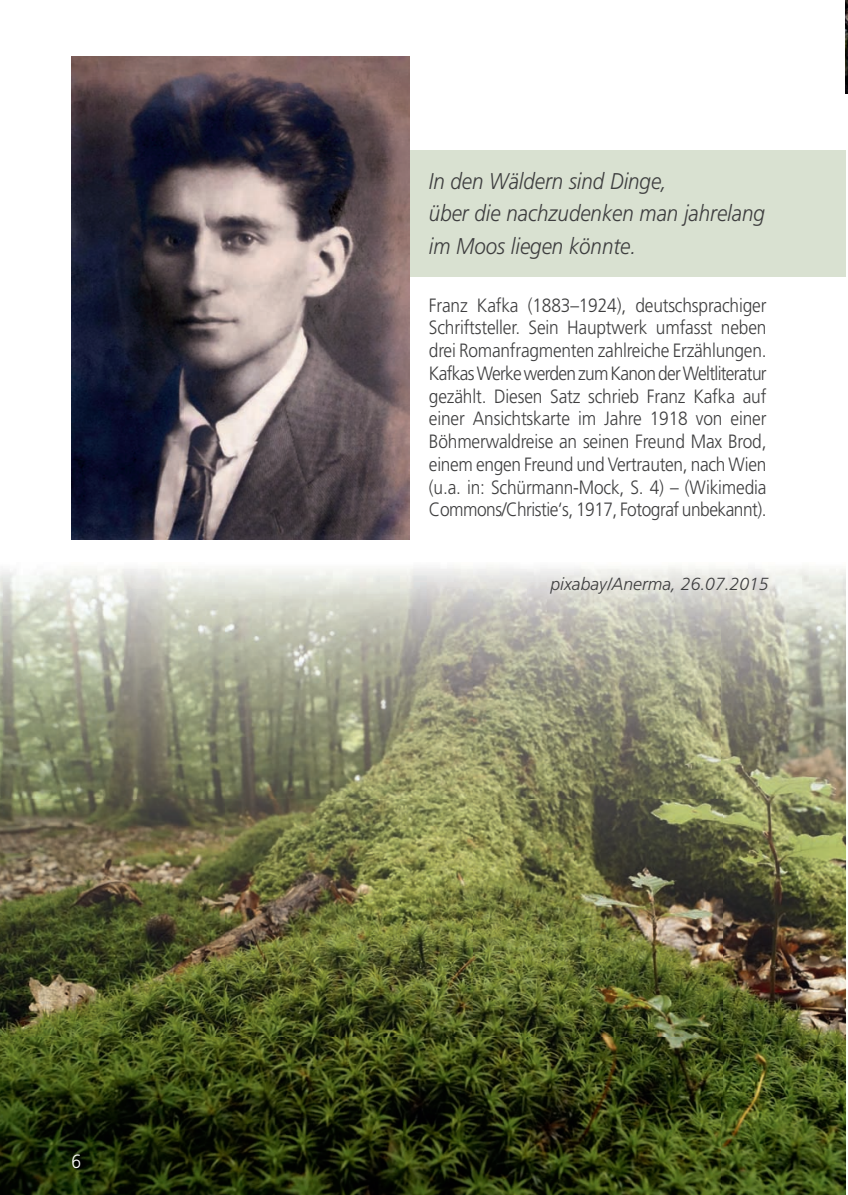
<style>
.page{position:relative;width:848px;height:1195px;background:#fff}
.page>*{position:absolute;margin:0;border:0;box-sizing:border-box;transform-origin:0 0}
.t1{font:italic 300 22.75px/32.7px "Frutiger";color:#3e3e3f;scale:.9 1}
.t2{font:300 19.25px/22.8px "Frutiger";letter-spacing:-.03em;color:#3e3e3f;text-align:justify;scale:.9 1}
.t3{font:300 19.25px "Frutiger";color:#fff;scale:.9 1}
.t4{font:italic 300 17.5px "Frutiger";color:#3e3e3f}
</style>
<div class="page">
<img style="left:845px;top:3px;width:2px;height:91px">
<img style="left:0;top:565px;width:845px;height:630px">
<div style="left:122px;top:150px;width:723px;height:126px;background:#d9e1d1"></div>
<img style="left:71px;top:57px;width:338px;height:482px">
<svg style="left:0;top:1191px;width:3px;height:4px"></svg>
<p class="t3" style="left:71px;top:1150px;width:12px">6</p>
<p class="t1" style="left:429px;top:164px;width:374px">In den Wäldern sind Dinge,<br>über die nachzudenken man jahrelang im Moos liegen könnte.</p>
<p class="t2" style="left:429px;top:293px;width:377px">Franz Kafka (1883–1924), deutschsprachiger Schriftsteller. Sein hauptwerk umfasst neben drei romanfragmenten zahlreiche Erzählungen.<br>Kafkas Werke werden zum Kanon der Weltliteratur gezählt. Diesen Satz schrieb Franz Kafka auf einer ansichtskarte im Jahre 1918 von einer Böhmerwaldreise an seinen Freund Max Brod, einem engen Freund und Vertrauten, nach Wien (u.a. in: Schürmann-Mock, S. 4) – (Wikimedia commons/christie‘s, 1917, Fotograf unbekannt).</p>
<p class="t4" style="left:550px;top:574px;width:219px">pixabay/Anerma, 26.07.2015</p>
</div>
